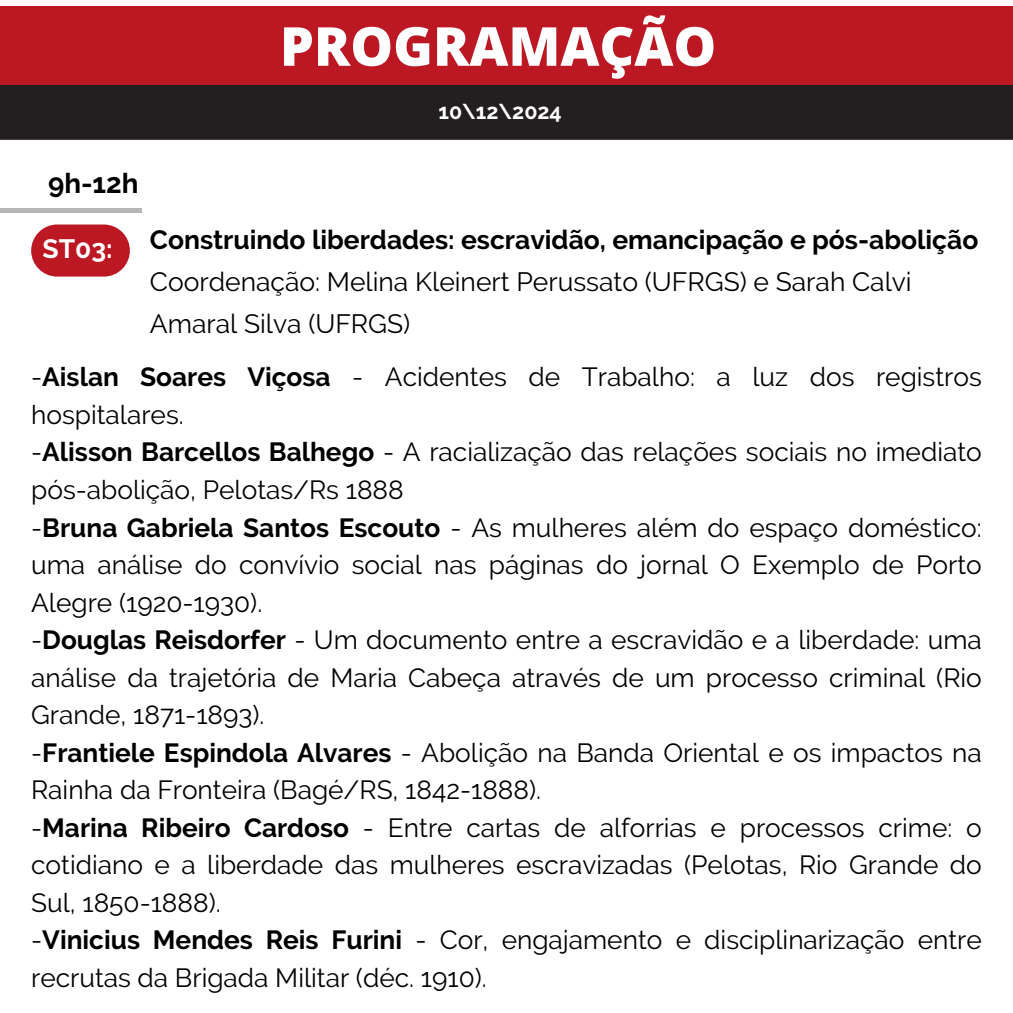
<style>
.page{position:relative;width:1013px;height:1013px;background:#fff}
.page>*{position:absolute;margin:0;border:0;box-sizing:border-box;transform-origin:0 0}
.t1{font:800 53.75px "Open Sans";color:#fff}
.t2{font:700 27.62px "Raleway";color:#000}
.t3{font:26.5px/42.2px "Raleway";color:#000}
.t4{font:700 26.5px "Raleway";color:#fff}
.t5{font:26.25px/37.5px "Raleway";color:#000}
.t6{font:700 21.38px "Raleway";color:#fff}
.s1{font-weight:700}
</style>
<div class="page">
<div style="left:0;top:85px;width:1012px;height:55px;background:#231f20"></div>
<div style="left:0;top:6px;width:1012px;height:79px;background:#bc1823"></div>
<div style="left:31px;top:224px;width:99px;height:52px;background:#bc1823;border-radius:26px"></div>
<hr style="left:0;top:208px;width:142px;height:4px;background:#b8b7b7">
<p class="t1" style="left:280px;top:8px;width:438px">PROGRAMAÇÃO</p>
<h3 class="t6" style="left:438px;top:99px;width:125px">10\12\2024</h3>
<p class="t2" style="left:48px;top:167px;width:92px">9h-12h</p>
<h1 class="t4" style="left:43px;top:233px;width:72px">ST03:</h1>
<h4 class="t3" style="left:150px;top:218px;width:830px"><span class="s1">Construindo liberdades: escravidão, emancipação e pós-abolição<br></span>Coordenação: Melina Kleinert Perussato (UFRGS) e Sarah Calvi<br>Amaral Silva (UFRGS)</h4>
<h2 class="t5" style="left:31px;top:358px;width:952px">-<span class="s1">Aislan Soares Viçosa</span> - Acidentes de Trabalho: a luz dos registros hospitalares.<br>-<span class="s1">Alisson Barcellos Balhego</span> - A racialização das relações sociais no imediato pós-abolição, Pelotas/Rs 1888<br>-<span class="s1">Bruna Gabriela Santos Escouto</span> - As mulheres além do espaço doméstico: uma análise do convívio social nas páginas do jornal O Exemplo de Porto Alegre (1920-1930).<br>-<span class="s1">Douglas Reisdorfer</span> - Um documento entre a escravidão e a liberdade: uma análise da trajetória de Maria Cabeça através de um processo criminal (Rio Grande, 1871-1893).<br>-<span class="s1">Frantiele Espindola Alvares</span> - Abolição na Banda Oriental e os impactos na Rainha da Fronteira (Bagé/RS, 1842-1888).<br>-<span class="s1">Marina Ribeiro Cardoso</span> - Entre cartas de alforrias e processos crime: o cotidiano e a liberdade das mulheres escravizadas (Pelotas, Rio Grande do Sul, 1850-1888).<br>-<span class="s1">Vinicius Mendes Reis Furini</span> - Cor, engajamento e disciplinarização entre recrutas da Brigada Militar (déc. 1910).</h2>
</div>
